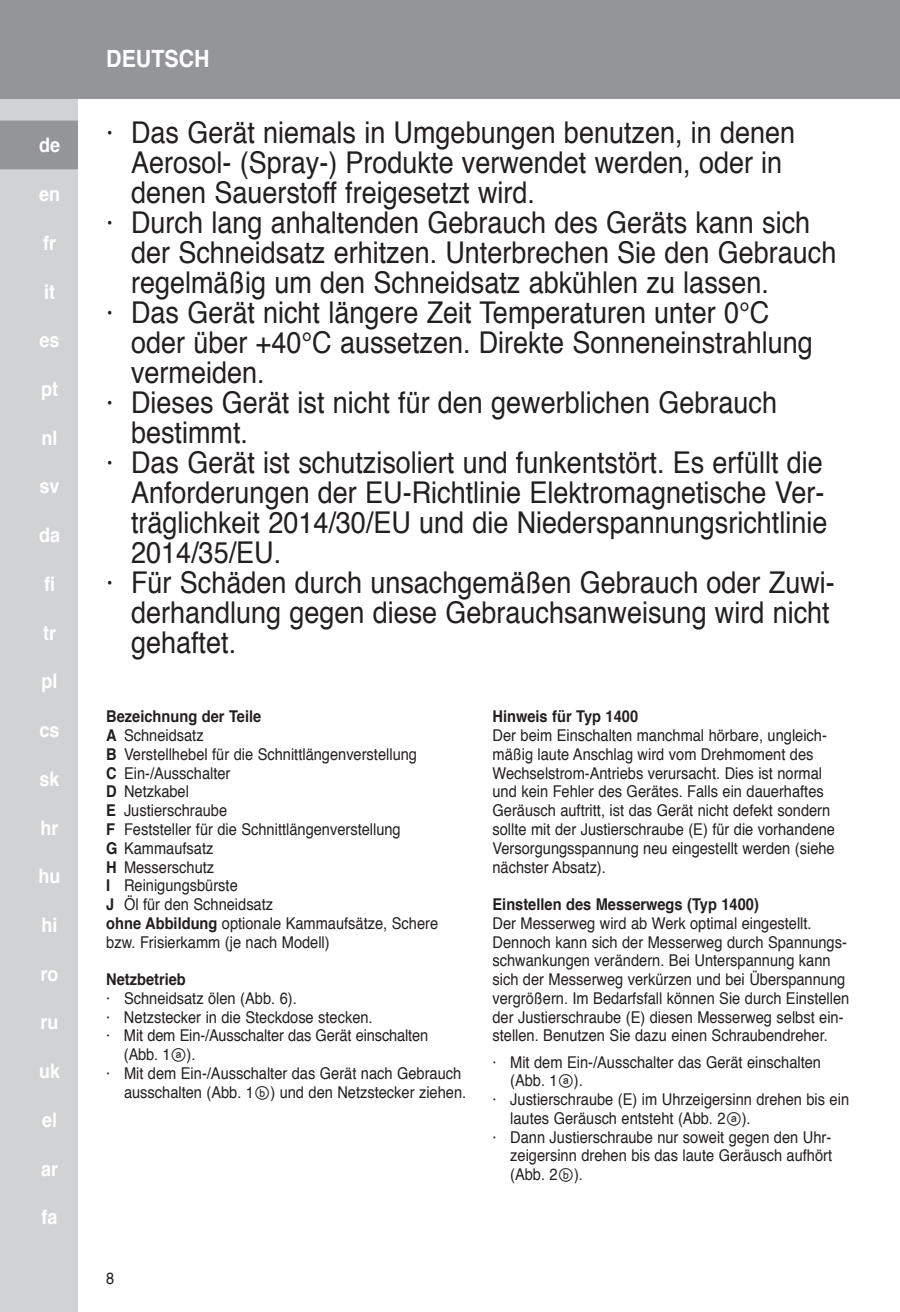
<style>
.page{position:relative;width:900px;height:1312px;background:#fff}
.page>*{position:absolute;margin:0;border:0;box-sizing:border-box;transform-origin:0 0}
.t1{font:30px "Helvetica";color:#231f20;scale:.9 1}
.t2{font:700 23.75px "Helvetica";color:#fff;scale:.9 1}
.t3{font:700 20px "Helvetica";color:#fff;scale:.9 1}
.t4{font:16.25px/18.8px "Helvetica";color:#231f20;scale:.9 1}
.t5{font:700 16.25px "Helvetica";color:#231f20;scale:.9 1}
.s1{font-weight:700}
.s2{font-family:"Arial Unicode MS"}
</style>
<div class="page">
<div style="left:0;top:0;width:78px;height:1311px;background:#d1d2d4"></div>
<div style="left:0;top:0;width:900px;height:99px;background:#939598"></div>
<div style="left:0;top:120px;width:78px;height:49px;background:#939598"></div>
<p class="t3" style="left:39px;top:129px;width:25px">de</p>
<p class="t3" style="left:39px;top:178px;width:25px">en</p>
<p class="t3" style="left:43px;top:226px;width:16px">fr</p>
<p class="t3" style="left:44px;top:275px;width:14px">it</p>
<p class="t3" style="left:40px;top:324px;width:24px">es</p>
<p class="t3" style="left:41px;top:373px;width:20px">pt</p>
<p class="t3" style="left:42px;top:421px;width:19px">nl</p>
<p class="t3" style="left:40px;top:470px;width:24px">sv</p>
<p class="t3" style="left:39px;top:519px;width:25px">da</p>
<p class="t3" style="left:44px;top:567px;width:14px">fi</p>
<p class="t3" style="left:43px;top:616px;width:16px">tr</p>
<p class="t3" style="left:42px;top:665px;width:19px">pl</p>
<p class="t3" style="left:40px;top:713px;width:24px">cs</p>
<p class="t3" style="left:40px;top:762px;width:24px">sk</p>
<p class="t3" style="left:41px;top:811px;width:22px">hr</p>
<p class="t3" style="left:39px;top:859px;width:26px">hu</p>
<p class="t3" style="left:42px;top:908px;width:19px">hi</p>
<p class="t3" style="left:41px;top:957px;width:22px">ro</p>
<p class="t3" style="left:41px;top:1005px;width:22px">ru</p>
<p class="t3" style="left:39px;top:1054px;width:25px">uk</p>
<p class="t3" style="left:42px;top:1103px;width:18px">el</p>
<p class="t3" style="left:41px;top:1152px;width:20px">ar</p>
<p class="t3" style="left:42px;top:1200px;width:19px">fa</p>
<h2 class="t2" style="left:106px;top:40px;width:116px">DEUTSCH</h2>
<h1 class="t1" style="left:106px;top:109px;width:767px">· Das Gerät niemals in Umgebungen benutzen, in denen</h1>
<h1 class="t1" style="left:131px;top:139px;width:725px">Aerosol- (Spray-) Produkte verwendet werden, oder in</h1>
<h1 class="t1" style="left:131px;top:169px;width:450px">denen Sauerstoff freigesetzt wird.</h1>
<h1 class="t1" style="left:106px;top:199px;width:784px">· Durch lang anhaltenden Gebrauch des Geräts kann sich</h1>
<h1 class="t1" style="left:131px;top:229px;width:785px">der Schneidsatz erhitzen. Unterbrechen Sie den Gebrauch</h1>
<h1 class="t1" style="left:131px;top:259px;width:710px">regelmäßig um den Schneidsatz abkühlen zu lassen.</h1>
<h1 class="t1" style="left:106px;top:289px;width:738px">· Das Gerät nicht längere Zeit Temperaturen unter 0°C</h1>
<h1 class="t1" style="left:131px;top:319px;width:759px">oder über +40°C aussetzen. Direkte Sonneneinstrahlung</h1>
<h1 class="t1" style="left:131px;top:349px;width:150px">vermeiden.</h1>
<h1 class="t1" style="left:106px;top:379px;width:747px">· Dieses Gerät ist nicht für den gewerblichen Gebrauch</h1>
<h1 class="t1" style="left:131px;top:409px;width:132px">bestimmt.</h1>
<h1 class="t1" style="left:106px;top:439px;width:798px">· Das Gerät ist schutzisoliert und funkentstört. Es erfüllt die</h1>
<h1 class="t1" style="left:131px;top:469px;width:772px">Anforderungen der EU-Richtlinie Elektromagnetische Ver-</h1>
<h1 class="t1" style="left:131px;top:499px;width:775px">träglichkeit 2014/30/EU und die Niederspannungsrichtlinie</h1>
<h1 class="t1" style="left:131px;top:529px;width:168px">2014/35/EU.</h1>
<h1 class="t1" style="left:106px;top:559px;width:811px">· Für Schäden durch unsachgemäßen Gebrauch oder Zuwi-</h1>
<h1 class="t1" style="left:131px;top:589px;width:778px">derhandlung gegen diese Gebrauchsanweisung wird nicht</h1>
<h1 class="t1" style="left:131px;top:619px;width:118px">gehaftet.</h1>
<p class="t4" style="left:106px;top:707px;width:370px"><span class="s1">Bezeichnung der Teile<br>A</span> Schneidsatz<br><span class="s1">B</span> Verstellhebel für die Schnittlängenverstellung<br><span class="s1">C</span> Ein-/Ausschalter<br><span class="s1">D</span> Netzkabel<br><span class="s1">E</span> Justierschraube<br><span class="s1">F</span> Feststeller für die Schnittlängenverstellung<br><span class="s1">G</span> Kammaufsatz<br><span class="s1">H</span> Messerschutz<br><span class="s1">I</span> Reinigungsbürste<br><span class="s1">J</span> Öl für den Schneidsatz<br><span class="s1">ohne Abbildung</span> optionale Kammaufsätze, Schere bzw. Frisierkamm (je nach Modell)</p>
<p class="t5" style="left:106px;top:966px;width:90px">Netzbetrieb</p>
<p class="t4" style="left:106px;top:989px;width:213px">· Schneidsatz ölen (Abb. 6).</p>
<p class="t4" style="left:106px;top:1007px;width:298px">· Netzstecker in die Steckdose stecken.</p>
<p class="t4" style="left:106px;top:1026px;width:359px">· Mit dem Ein-/Ausschalter das Gerät einschalten</p>
<p class="t4" style="left:124px;top:1045px;width:81px">(Abb. 1<span class="s2">ⓐ</span>).</p>
<p class="t4" style="left:106px;top:1064px;width:396px">· Mit dem Ein-/Ausschalter das Gerät nach Gebrauch</p>
<p class="t4" style="left:124px;top:1082px;width:382px">ausschalten (Abb. 1<span class="s2">ⓑ</span>) und den Netzstecker ziehen.</p>
<p class="t5" style="left:493px;top:703px;width:163px">Hinweis für Typ 1400</p>
<p class="t4" style="left:493px;top:726px;width:382px">Der beim Einschalten manchmal hörbare, ungleich&shy;mäßig laute Anschlag wird vom Drehmoment des Wechselstrom-Antriebs verursacht. Dies ist normal und kein Fehler des Gerätes. Falls ein dauerhaftes Geräusch auftritt, ist das Gerät nicht defekt sondern sollte mit der Justierschraube (E) für die vorhandene Versorgungsspannung neu eingestellt werden (siehe nächster Absatz).</p>
<p class="t5" style="left:493px;top:891px;width:297px">Einstellen des Messerwegs (Typ 1400)</p>
<p class="t4" style="left:493px;top:914px;width:398px">Der Messerweg wird ab Werk optimal eingestellt.<br>Dennoch kann sich der Messerweg durch Spannungs&shy;schwankungen verändern. Bei Unterspannung kann sich der Messerweg verkürzen und bei Überspannung vergrößern. Im Bedarfsfall können Sie durch Einstellen der Justierschraube (E) diesen Messerweg selbst ein&shy;stellen. Benutzen Sie dazu einen Schraubendreher.</p>
<p class="t4" style="left:493px;top:1052px;width:367px">· Mit dem Ein-/Ausschalter das Gerät einschalten</p>
<p class="t4" style="left:510px;top:1071px;width:82px">(Abb. 1<span class="s2">ⓐ</span>).</p>
<p class="t4" style="left:493px;top:1090px;width:398px">· Justierschraube (E) im Uhrzeigersinn drehen bis ein</p>
<p class="t4" style="left:510px;top:1109px;width:269px">lautes Geräusch entsteht (Abb. 2<span class="s2">ⓐ</span>).</p>
<p class="t4" style="left:493px;top:1127px;width:378px">· Dann Justierschraube nur soweit gegen den Uhr-</p>
<p class="t4" style="left:510px;top:1146px;width:359px">zeigersinn drehen bis das laute Geräusch aufhört</p>
<p class="t4" style="left:510px;top:1165px;width:82px">(Abb. 2<span class="s2">ⓑ</span>).</p>
<p class="t4" style="left:106px;top:1268px;width:11px">8</p>
</div>
